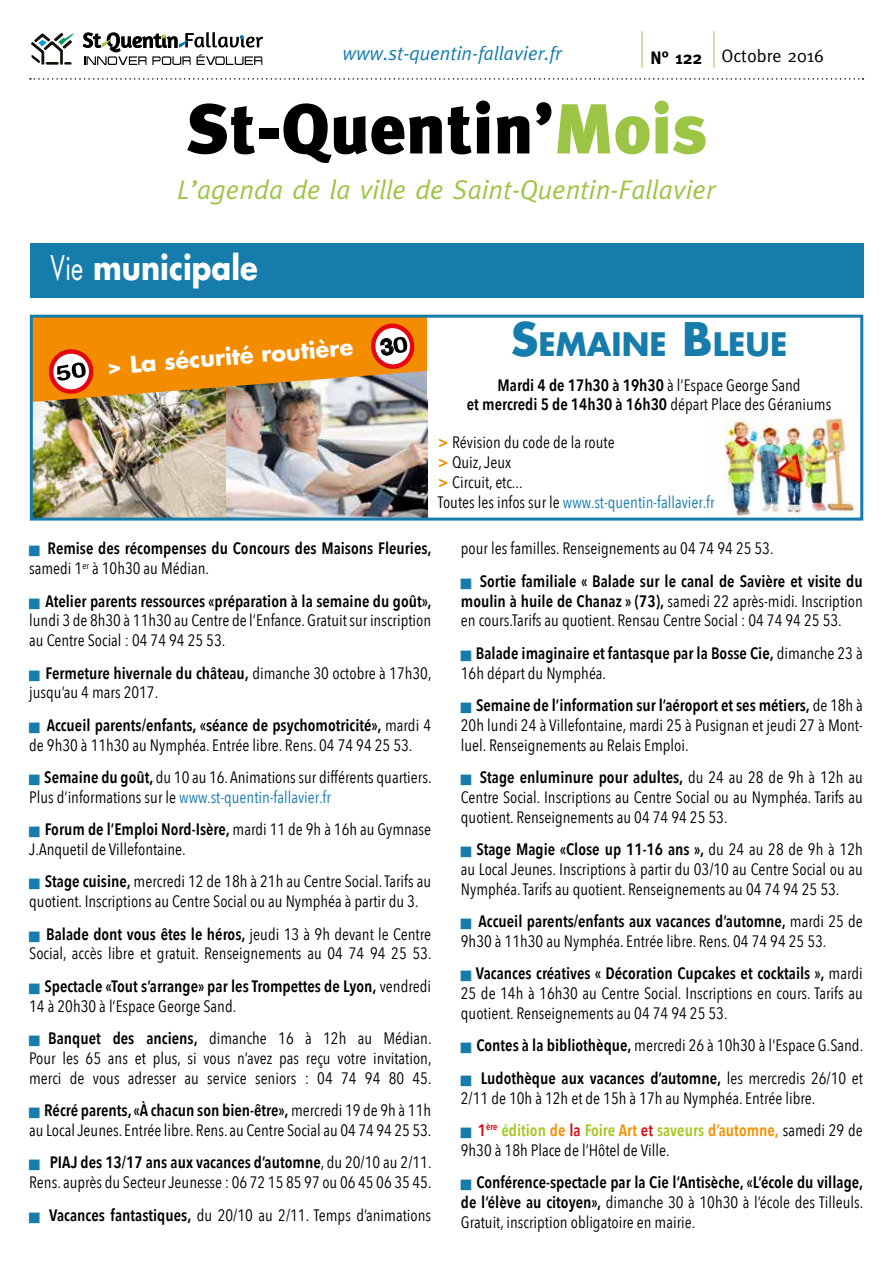
<style>
.page{position:relative;width:893px;height:1263px;background:#fff}
.page>*{position:absolute;margin:0;border:0;box-sizing:border-box;transform-origin:0 0}
.t1{font:900 70.5px "Meta Plus";color:#000}
.t2{font:700 33px "Futura";color:#fff;scale:.88 1}
.t3{font:700 31.5px "Futura";color:#167cac}
.t4{font:italic 27px "Meta";color:#9cc545}
.t5{font:700 22.5px "Futura";color:#fff}
.t6{font:italic 19.5px "Meta";color:#167cac}
.t7{font:18px "Meta";color:#000}
.t8{font:16.5px/19.8px "Avenir Next Condensed";color:#000}
.t9{font:600 16.5px/19.8px "Avenir Next Condensed";color:#000}
.s1{font-weight:700}
.s2{color:#9cc545}
.s3{font-weight:400}
.s4{font-size:45px}
.s5{font-weight:600;color:#f48c00}
.s6{color:#167cac}
.s7{font-weight:600}
.s8{font-weight:600;color:#d41016}
.s9{font-weight:600;color:#a5c720}
.s10{font-weight:600;color:#f39200}
</style>
<div class="page">
<img style="left:724px;top:415px;width:133px;height:102px">
<svg style="left:30px;top:78px;width:833px;height:2px"></svg>
<hr style="left:642px;top:31px;width:1px;height:37px;background:#9cc545">
<hr style="left:713px;top:31px;width:1px;height:37px;background:#9cc545">
<div style="left:30px;top:243px;width:833px;height:55px;background:#167cac"></div>
<svg style="left:83px;top:32px;width:180px;height:33px"></svg>
<svg style="left:31px;top:33px;width:43px;height:32px"></svg>
<img style="left:225px;top:402px;width:202px;height:115px">
<img style="left:34px;top:402px;width:191px;height:115px">
<div style="left:30px;top:315px;width:833px;height:206px;border:3px solid #167cac"></div>
<svg style="left:29px;top:315px;width:405px;height:87px;background:#d98f31"></svg>
<p class="t6" style="left:342px;top:42px;width:220px">www.st-quentin-fallavier.fr</p>
<p class="t7" style="left:650px;top:45px;width:175px"><span class="s1">N° 122</span> Octobre 2016</p>
<h1 class="t1" style="left:186px;top:88px;width:522px">St-Quentin’<span class="s2">Mois</span></h1>
<h3 class="t4" style="left:177px;top:174px;width:539px">L’agenda de la ville de Saint-Quentin-Fallavier</h3>
<h2 class="t2" style="left:51px;top:244px;width:237px"><span class="s3">Vie</span> municipale</h2>
<h3 class="t5" style="left:106px;top:352px;width:248px;rotate:-5deg">&gt; La sécurité routière</h3>
<h3 class="t3" style="left:511px;top:323px;width:278px"><span class="s4">S</span>EMAINE <span class="s4">B</span>LEUE</h3>
<p class="t9" style="left:467px;top:374px;width:366px;text-align:center">Mardi 4 de 17h30 à 19h30 <span class="s3">à l’Espace George Sand<br></span>et mercredi 5 de 14h30 à 16h30 <span class="s3">départ Place des Géraniums</span></p>
<p class="t8" style="left:438px;top:432px;width:278px"><span class="s5">&gt;</span> Révision du code de la route<br><span class="s5">&gt;</span> Quiz, Jeux<br><span class="s5">&gt;</span> Circuit, etc...<br>Toutes les infos sur le <span class="s6">www.st-quentin-fallavier.fr</span></p>
<p class="t9" style="left:29px;top:538px;width:404px;text-indent:18px">Remise des récompenses du Concours des Maisons Fleuries, <span class="s3">samedi 1</span><sup>er</sup> <span class="s3">à 10h30 au Médian.</span></p>
<p class="t9" style="left:45px;top:590px;width:388px">Atelier parents ressources «préparation à la semaine du goût»,</p>
<p class="t8" style="left:29px;top:610px;width:403px">lundi 3 de 8h30 à 11h30 au Centre de l’Enfance. Gratuit sur inscription au Centre Social : 04 74 94 25 53.</p>
<p class="t8" style="left:29px;top:662px;width:404px;text-indent:16px"><span class="s7">Fermeture hivernale du château,</span> dimanche 30 octobre à 17h30, jusqu’au 4 mars 2017.</p>
<p class="t8" style="left:29px;top:714px;width:403px;text-indent:17px"><span class="s7">Accueil parents/enfants, «séance de psychomotricité»,</span> mardi 4 de 9h30 à 11h30 au Nymphéa. Entrée libre. Rens. 04 74 94 25 53.</p>
<p class="t8" style="left:29px;top:767px;width:404px;text-indent:15px"><span class="s7">Semaine du goût,</span> du 10 au 16. Animations sur différents quartiers.<br>Plus d’informations sur le <span class="s6">www.st-quentin-fallavier.fr</span></p>
<p class="t8" style="left:29px;top:819px;width:403px;text-indent:16px"><span class="s7">Forum de l’Emploi Nord-Isère,</span> mardi 11 de 9h à 16h au Gymnase<br>J.Anquetil de Villefontaine.</p>
<p class="t8" style="left:29px;top:871px;width:403px;text-indent:16px"><span class="s7">Stage cuisine,</span> mercredi 12 de 18h à 21h au Centre Social. Tarifs au quotient. Inscriptions au Centre Social ou au Nymphéa à partir du 3.</p>
<p class="t8" style="left:29px;top:923px;width:404px;text-align:right"><span class="s7">Balade dont vous êtes le héros,</span> jeudi 13 à 9h devant le Centre<br>Social, accès libre et gratuit. Renseignements au 04 74 94 25 53.</p>
<p class="t9" style="left:29px;top:976px;width:403px;text-indent:15px">Spectacle «Tout s’arrange» par les Trompettes de Lyon, <span class="s3">vendredi<br>14 à 20h30 à l’Espace George Sand.</span></p>
<p class="t8" style="left:29px;top:1028px;width:404px;text-align:justify;text-indent:19px"><span class="s7">Banquet des anciens,</span> dimanche 16 à 12h au Médian.<br>Pour les 65 ans et plus, si vous n’avez pas reçu votre invitation, merci de vous adresser au service seniors : 04 74 94 80 45.</p>
<p class="t8" style="left:29px;top:1100px;width:404px;text-align:right"><span class="s7">Récré parents, «À chacun son bien-être»,</span> mercredi 19 de 9h à 11h au Local Jeunes. Entrée libre. Rens. au Centre Social au 04 74 94 25 53.</p>
<p class="t8" style="left:29px;top:1152px;width:404px;text-align:right"><span class="s7">PIAJ des 13/17 ans aux vacances d’automne</span>, du 20/10 au 2/11.<br>Rens. auprès du Secteur Jeunesse : 06 72 15 85 97 ou 06 45 06 35 45.</p>
<p class="t8" style="left:49px;top:1204px;width:383px"><span class="s7">Vacances fantastiques,</span> du 20/10 au 2/11. Temps d’animations</p>
<p class="t8" style="left:461px;top:538px;width:314px">pour les familles. Renseignements au 04 74 94 25 53.</p>
<p class="t8" style="left:461px;top:570px;width:403px;text-align:justify;text-indent:19px"><span class="s7">Sortie familiale « Balade sur le canal de Savière et visite du moulin à huile de Chanaz » (73),</span> samedi 22 après-midi. Inscription en cours.Tarifs au quotient. Rensau Centre Social : 04 74 94 25 53.</p>
<p class="t9" style="left:461px;top:643px;width:403px;text-indent:15px">Balade imaginaire et fantasque par la Bosse Cie, <span class="s3">dimanche 23 à<br>16h départ du Nymphéa.</span></p>
<p class="t8" style="left:461px;top:695px;width:403px;text-align:justify;text-indent:15px"><span class="s7">Semaine de l’information sur l’aéroport et ses métiers,</span> de 18h à 20h lundi 24 à Villefontaine, mardi 25 à Pusignan et jeudi 27 à Mont&shy;luel. Renseignements au Relais Emploi.</p>
<p class="t8" style="left:461px;top:767px;width:403px;text-align:justify;text-indent:19px"><span class="s7">Stage enluminure pour adultes,</span> du 24 au 28 de 9h à 12h au Centre Social. Inscriptions au Centre Social ou au Nymphéa. Tarifs au quotient. Renseignements au 04 74 94 25 53.</p>
<p class="t8" style="left:461px;top:839px;width:403px;text-align:justify;text-indent:16px"><span class="s7">Stage Magie «Close up 11-16 ans »,</span> du 24 au 28 de 9h à 12h au Local Jeunes. Inscriptions à partir du 03/10 au Centre Social ou au Nymphéa. Tarifs au quotient. Renseignements au 04 74 94 25 53.</p>
<p class="t8" style="left:461px;top:911px;width:403px;text-indent:18px"><span class="s7">Accueil parents/enfants aux vacances d’automne,</span> mardi 25 de<br>9h30 à 11h30 au Nymphéa. Entrée libre. Rens. 04 74 94 25 53.</p>
<p class="t8" style="left:461px;top:963px;width:403px;text-align:justify;text-indent:15px"><span class="s7">Vacances créatives « Décoration Cupcakes et cocktails »,</span> mardi 25 de 14h à 16h30 au Centre Social. Inscriptions en cours. Tarifs au quotient. Renseignements au 04 74 94 25 53.</p>
<p class="t9" style="left:477px;top:1029px;width:388px;line-height:32.4px">Contes à la bibliothèque, <span class="s3">mercredi 26 à 10h30 à l'Espace G.Sand.<br></span>Ludothèque aux vacances d’automne, <span class="s3">les mercredis 26/10 et</span></p>
<p class="t8" style="left:478px;top:1081px;width:386px;line-height:32.4px;text-indent:-17px">2/11 de 10h à 12h et de 15h à 17h au Nymphéa. Entrée libre.<br><span class="s8">1</span><sup>ère</sup> <span class="s9">édition</span> <span class="s10">de</span> <span class="s8">la</span> <span class="s9">Foire</span> <span class="s10">Art</span> <span class="s8">et</span> <span class="s9">saveurs</span> <span class="s10">d’automne,</span> samedi 29 de</p>
<p class="t8" style="left:461px;top:1139px;width:210px">9h30 à 18h Place de l’Hôtel de Ville.</p>
<p class="t9" style="left:461px;top:1172px;width:404px;text-align:justify;text-indent:16px">Conférence-spectacle par la Cie l’Antisèche, «L’école du village, de l’élève au citoyen», <span class="s3">dimanche 30 à 10h30 à l’école des Tilleuls.<br>Gratuit, inscription obligatoire en mairie.</span></p>
</div>
